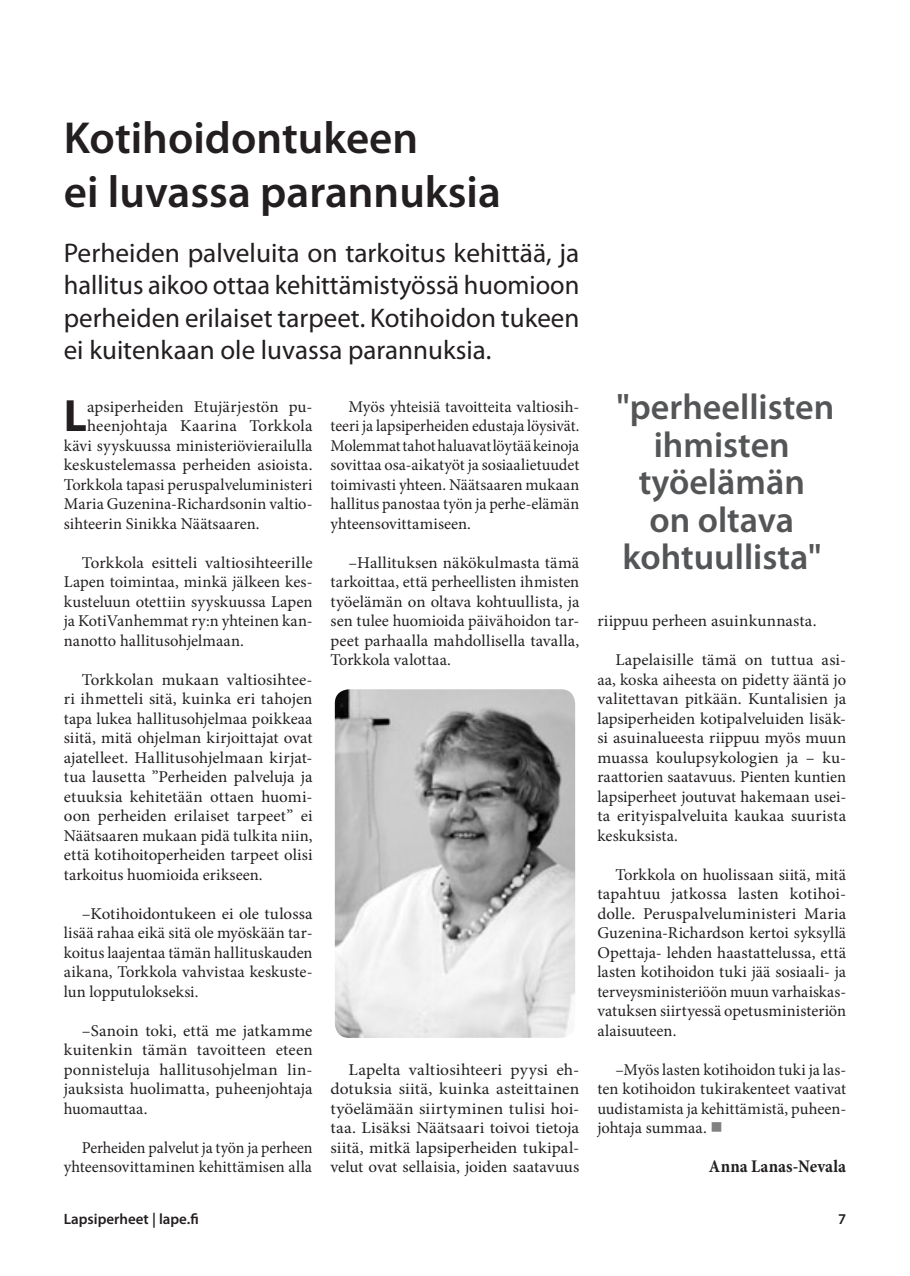
<style>
.page{position:relative;width:910px;height:1276px;background:#fff}
.page>*{position:absolute;margin:0;border:0;box-sizing:border-box;transform-origin:0 0}
.t1{font:700 45.45px "Myriad Pro";color:#231f20}
.t2{font:600 45px/54px "Myriad Pro";color:#231f20}
.t3{font:600 36px/37.5px "Myriad Pro";color:#545557;text-align:center}
.t4{font:27px/32.4px "Myriad Pro";color:#231f20;text-align:justify}
.t5{font:700 condensed 18px "Minion Pro";letter-spacing:.01em;color:#231f20}
.t6{font:16.5px/19.5px "Minion Pro";letter-spacing:.005em;color:#231f20;text-align:justify}
.t7{font:16.5px/19.5px "Minion Pro";letter-spacing:.005em;color:#231f20;text-align:justify;scale:1.06 1}
.t8{font:600 15px "Myriad Pro";color:#231f20}
.s1{color:#808181}
</style>
<div class="page">
<img style="left:336px;top:691px;width:238px;height:345px">
<div style="left:327px;top:682px;width:256px;height:363px;border:8px solid #fff;border-radius:18px"></div>
<h2 class="t2" style="left:64px;top:110px;width:439px">Kotihoidontukeen<br>ei luvassa parannuksia</h2>
<h3 class="t4" style="left:64px;top:236px;width:517px">Perheiden palveluita on tarkoitus kehittää, ja hallitus aikoo ottaa kehittämistyössä huomioon perheiden erilaiset tarpeet. Kotihoidon tukeen ei kuitenkaan ole luvassa parannuksia.</h3>
<h1 class="t1" style="left:64px;top:386px;width:25px">L</h1>
<p class="t6" style="left:87px;top:397px;width:227px">apsiperheiden Etujärjestön pu-</p>
<p class="t6" style="left:87px;top:416px;width:227px">heenjohtaja Kaarina Torkkola</p>
<p class="t6" style="left:64px;top:436px;width:250px">kävi syyskuussa ministeriövierailulla</p>
<p class="t6" style="left:64px;top:455px;width:250px">keskustelemassa perheiden asioista.</p>
<p class="t6" style="left:64px;top:475px;width:250px">Torkkola tapasi peruspalveluministeri</p>
<p class="t6" style="left:64px;top:494px;width:250px">Maria Guzenina-Richardsonin valtio-</p>
<p class="t6" style="left:64px;top:514px;width:197px">sihteerin Sinikka Näätsaaren.</p>
<p class="t6" style="left:64px;top:553px;width:250px;text-indent:18px">Torkkola esitteli valtiosihteerille Lapen toimintaa, minkä jälkeen kes&shy;kusteluun otettiin syyskuussa Lapen ja KotiVanhemmat ry:n yhteinen kan&shy;nanotto hallitusohjelmaan.</p>
<p class="t6" style="left:64px;top:670px;width:250px;text-indent:18px">Torkkolan mukaan valtiosihtee&shy;ri ihmetteli sitä, kuinka eri tahojen tapa lukea hallitusohjelmaa poikkeaa siitä, mitä ohjelman kirjoittajat ovat ajatelleet. Hallitusohjelmaan kirjat&shy;tua lausetta ”Perheiden palveluja ja etuuksia kehitetään ottaen huomi&shy;oon perheiden erilaiset tarpeet” ei Näätsaaren mukaan pidä tulkita niin, että kotihoitoperheiden tarpeet olisi tarkoitus huomioida erikseen.</p>
<p class="t6" style="left:64px;top:904px;width:250px;text-indent:18px">–Kotihoidontukeen ei ole tulossa lisää rahaa eikä sitä ole myöskään tar&shy;koitus laajentaa tämän hallituskauden aikana, Torkkola vahvistaa keskuste&shy;lun lopputulokseksi.</p>
<p class="t6" style="left:64px;top:1021px;width:250px;text-indent:18px">–Sanoin toki, että me jatkamme kuitenkin tämän tavoitteen eteen ponnisteluja hallitusohjelman lin&shy;jauksista huolimatta, puheenjohtaja huomauttaa.</p>
<p class="t6" style="left:64px;top:1138px;width:250px;text-align:right">Perheiden palvelut ja työn ja perheen yhteensovittaminen kehittämisen alla</p>
<p class="t6" style="left:331px;top:397px;width:250px;text-indent:18px">Myös yhteisiä tavoitteita valtiosih&shy;teeri ja lapsiperheiden edustaja löysivät.<br>Molemmat tahot haluavat löytää keinoja sovittaa osa-aikatyöt ja sosiaalietuudet toimivasti yhteen. Näätsaaren mukaan hallitus panostaa työn ja perhe-elämän yhteensovittamiseen.</p>
<p class="t6" style="left:331px;top:553px;width:250px;text-indent:18px">–Hallituksen näkökulmasta tämä tarkoittaa, että perheellisten ihmisten työelämän on oltava kohtuullista, ja sen tulee huomioida päivähoidon tar&shy;peet parhaalla mahdollisella tavalla, Torkkola valottaa.</p>
<p class="t7" style="left:331px;top:1060px;width:236px;text-indent:18px">Lapelta valtiosihteeri pyysi eh&shy;dotuksia siitä, kuinka asteittainen työelämään siirtyminen tulisi hoi&shy;taa. Lisäksi Näätsaari toivoi tietoja siitä, mitkä lapsiperheiden tukipal&shy;velut ovat sellaisia, joiden saatavuus</p>
<h3 class="t3" style="left:617px;top:387px;width:219px">"perheellisten ihmisten työelämän<br>on oltava kohtuullista"</h3>
<p class="t6" style="left:597px;top:611px;width:221px">riippuu perheen asuinkunnasta.</p>
<p class="t6" style="left:597px;top:650px;width:250px;text-indent:18px">Lapelaisille tämä on tuttua asi&shy;aa, koska aiheesta on pidetty ääntä jo valitettavan pitkään. Kuntalisien ja lapsiperheiden kotipalveluiden lisäk&shy;si asuinalueesta riippuu myös muun muassa koulupsykologien ja – ku&shy;raattorien saatavuus. Pienten kuntien lapsiperheet joutuvat hakemaan usei&shy;ta erityispalveluita kaukaa suurista keskuksista.</p>
<p class="t6" style="left:597px;top:865px;width:250px;text-indent:18px">Torkkola on huolissaan siitä, mitä tapahtuu jatkossa lasten kotihoi&shy;dolle. Peruspalveluministeri Maria Guzenina-Richardson kertoi syksyllä Opettaja- lehden haastattelussa, että lasten kotihoidon tuki jää sosiaali- ja terveysministeriöön muun varhaiskas&shy;vatuksen siirtyessä opetusministeriön alaisuuteen.</p>
<p class="t6" style="left:597px;top:1060px;width:250px;text-indent:18px">–Myös lasten kotihoidon tuki ja las&shy;ten kotihoidon tukirakenteet vaativat uudistamista ja kehittämistä, puheen&shy;johtaja summaa. <span class="s1">■</span></p>
<p class="t5" style="left:709px;top:1154px;width:139px">Anna Lanas-Nevala</p>
<p class="t8" style="left:64px;top:1209px;width:136px">Lapsiperheet | lape.fi</p>
<p class="t8" style="left:838px;top:1209px;width:10px">7</p>
</div>
